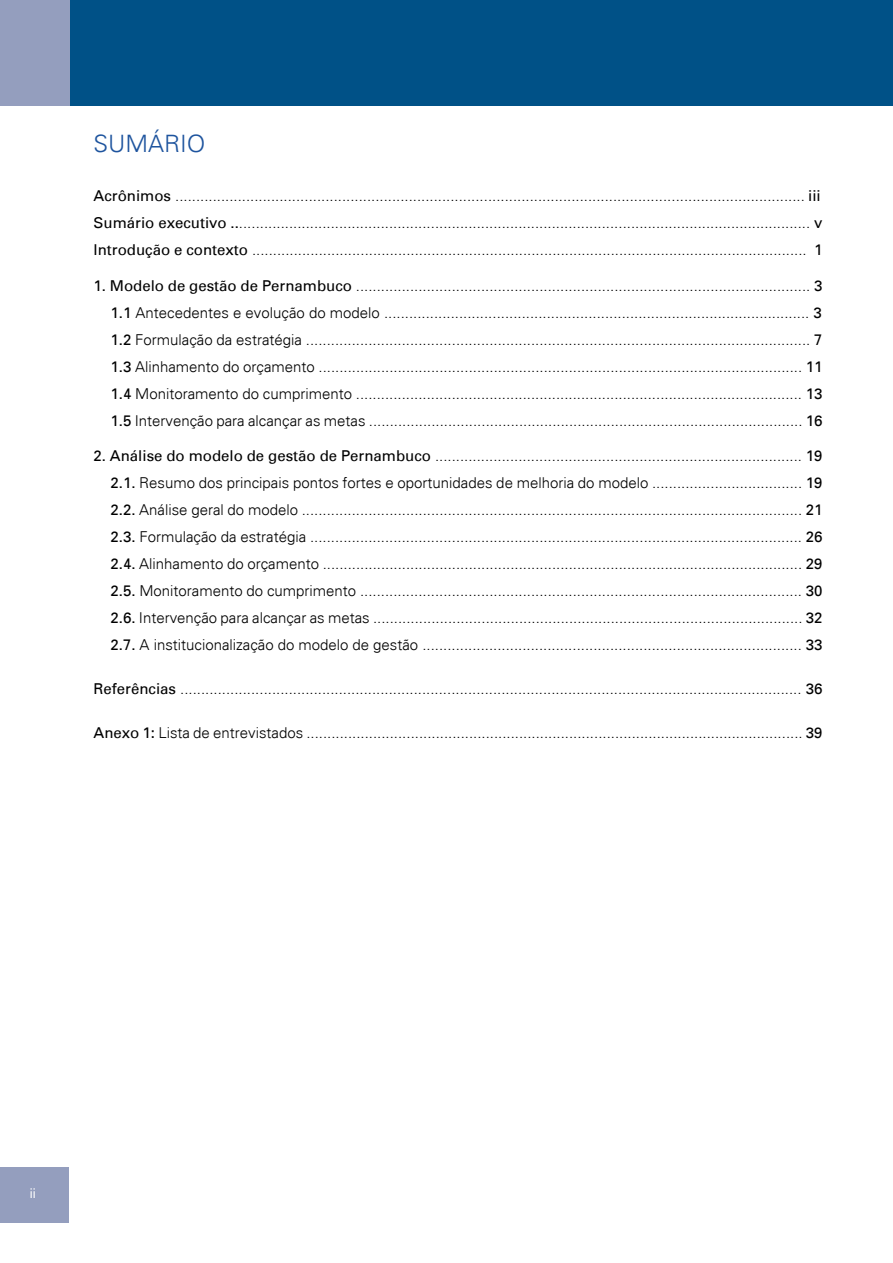
<style>
.page{position:relative;width:893px;height:1263px;background:#fff}
.page>*{position:absolute;margin:0;border:0;box-sizing:border-box;transform-origin:0 0}
.t1{font:300 24px "Univers";color:#1e549e}
.t2{font:300 15px/27px "Univers";color:#000;text-align:justify}
.t3{font:condensed 13.5px "Univers";color:#fff}
.s1{font-weight:400}
</style>
<div class="page">
<div style="left:0;top:0;width:893px;height:106px;background:#005187"></div>
<div style="left:0;top:0;width:69px;height:106px;background:#949ebe"></div>
<div style="left:0;top:1167px;width:69px;height:55px;background:#949ebe"></div>
<h1 class="t1" style="left:94px;top:129px;width:85px">Sumário</h1>
<p class="t2" style="left:94px;top:182px;width:730px;text-align:left"><span class="s1">Acrônimos</span> ....................................................................................................................................................... <span class="s1">iii<br>Sumário executivo ..</span>......................................................................................................................................... <span class="s1">v<br>Introdução e contexto</span> ..................................................................................................................................... <span class="s1">1</span></p>
<p class="t2" style="left:111px;top:272px;width:714px;text-indent:-17px"><span class="s1">1. Modelo de gestão de Pernambuco</span> ............................................................................................................. <span class="s1">3<br>1.1</span> Antecedentes e evolução do modelo ...................................................................................................... <span class="s1">3<br>1.2</span> Formulação da estratégia ......................................................................................................................... <span class="s1">7<br>1.3</span> Alinhamento do orçamento .................................................................................................................... <span class="s1">11<br>1.4</span> Monitoramento do cumprimento ........................................................................................................... <span class="s1">13<br>1.5</span> Intervenção para alcançar as metas ........................................................................................................ <span class="s1">16</span></p>
<p class="t2" style="left:111px;top:442px;width:714px;text-indent:-17px"><span class="s1">2. Análise do modelo de gestão de Pernambuco</span> ........................................................................................ <span class="s1">19<br>2.1.</span> Resumo dos principais pontos fortes e oportunidades de melhoria do modelo .................................... <span class="s1">19<br>2.2.</span> Análise geral do modelo ........................................................................................................................ <span class="s1">21<br>2.3.</span> Formulação da estratégia ...................................................................................................................... <span class="s1">26<br>2.4.</span> Alinhamento do orçamento ................................................................................................................... <span class="s1">29<br>2.5.</span> Monitoramento do cumprimento .......................................................................................................... <span class="s1">30<br>2.6.</span> Intervenção para alcançar as metas ....................................................................................................... <span class="s1">32<br>2.7.</span> A institucionalização do modelo de gestão ........................................................................................... <span class="s1">33</span></p>
<p class="t2" style="left:94px;top:675px;width:730px"><span class="s1">Referências</span> ..................................................................................................................................................... <span class="s1">36</span></p>
<p class="t2" style="left:94px;top:719px;width:730px"><span class="s1">Anexo 1:</span> Lista de entrevistados ....................................................................................................................... <span class="s1">39</span></p>
<p class="t3" style="left:30px;top:1184px;width:7px">ii</p>
<p class="t3" style="left:30px;top:1184px;width:7px">6</p>
</div>
